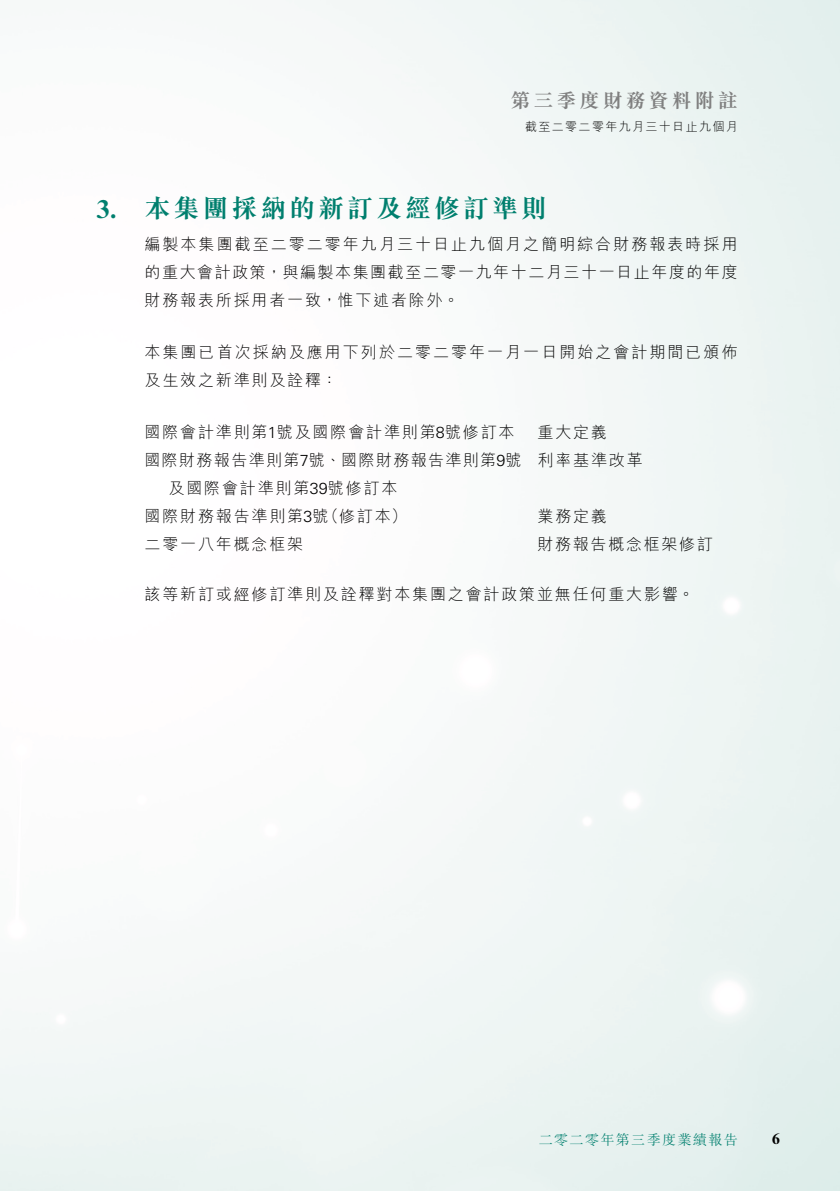
<style>
.page{position:relative;width:840px;height:1191px;background:#fff}
.page>*{position:absolute;margin:0;border:0;box-sizing:border-box;transform-origin:0 0}
._03_H1{font:700 26px "M Sung HK";letter-spacing:.11em;color:#007f6e}
._03_H1-2{font:700 26px "Times New Roman MT Std";color:#007f6e}
.t1{font:700 20px "M Sung HK";letter-spacing:.15em;color:#808080}
._12___P2{font:300 16px/28px "M Hei HK";letter-spacing:.115em;color:#000;text-align:justify}
._15_Table_Stub{font:300 16px "M Hei HK";letter-spacing:.115em;color:#000}
._15_Table_Stub-2{font:300 16px/28px "M Hei HK";letter-spacing:.085em;color:#000}
.t2{font:700 15.4px "Times New Roman MT Std";color:#000}
.t3{font:300 14px "M Sung HK";letter-spacing:.1em;color:#007f6e}
.t4{font:300 12px "M Hei HK";letter-spacing:.115em;color:#000}
.s1{font-family:"Univers LT Std"}
</style>
<div class="page">
<p class="_03_H1-2" style="left:96px;top:193px;width:22px">3.</p>
<p class="t1" style="left:510px;top:90px;width:228px">第三季度財務資料附註</p>
<p class="t4" style="left:525px;top:120px;width:214px">截至二零二零年九月三十日止九個月</p>
<p class="_03_H1" style="left:144px;top:195px;width:404px">本集團採納的新訂及經修訂準則</p>
<p class="_12___P2" style="left:144px;top:230px;width:594px">編製本集團截至二零二零年九月三十日止九個月之簡明綜合財務報表時採用的重大會計政策，與編製本集團截至二零一九年十二月三十一日止年度的年度財務報表所採用者一致，惟下述者除外。</p>
<p class="_12___P2" style="left:144px;top:338px;width:594px">本集團已首次採納及應用下列於二零二零年一月一日開始之會計期間已頒佈及生效之新準則及詮釋：</p>
<p class="_15_Table_Stub" style="left:537px;top:424px;width:71px">重大定義</p>
<p class="_15_Table_Stub" style="left:144px;top:424px;width:371px">國際會計準則第<span class="s1">1</span>號及國際會計準則第<span class="s1">8</span>號修訂本</p>
<p class="_15_Table_Stub-2" style="left:168px;top:446px;width:354px;text-indent:-24px">國際財務報告準則第號<span class="s1">7</span> 、國際財務報告準則第號<span class="s1">9</span>及國際會計準則第<span class="s1">39</span>號修訂本</p>
<p class="_15_Table_Stub" style="left:537px;top:452px;width:107px">利率基準改革</p>
<p class="_15_Table_Stub" style="left:537px;top:508px;width:71px">業務定義</p>
<p class="_15_Table_Stub" style="left:323px;top:508px;width:86px">（修訂本）</p>
<p class="_15_Table_Stub" style="left:144px;top:508px;width:185px">國際財務報告準則第號<span class="s1">3</span></p>
<p class="_15_Table_Stub" style="left:537px;top:536px;width:176px">財務報告概念框架修訂</p>
<p class="_15_Table_Stub" style="left:144px;top:536px;width:160px">二零一八年概念框架</p>
<p class="_12___P2" style="left:144px;top:580px;width:551px">該等新訂或經修訂準則及詮釋對本集團之會計政策並無任何重大影響。</p>
<p class="t3" style="left:538px;top:1129px;width:200px">二零二零年第三季度業績報告</p>
<p class="t2" style="left:771px;top:1129px;width:9px">6</p>
</div>
